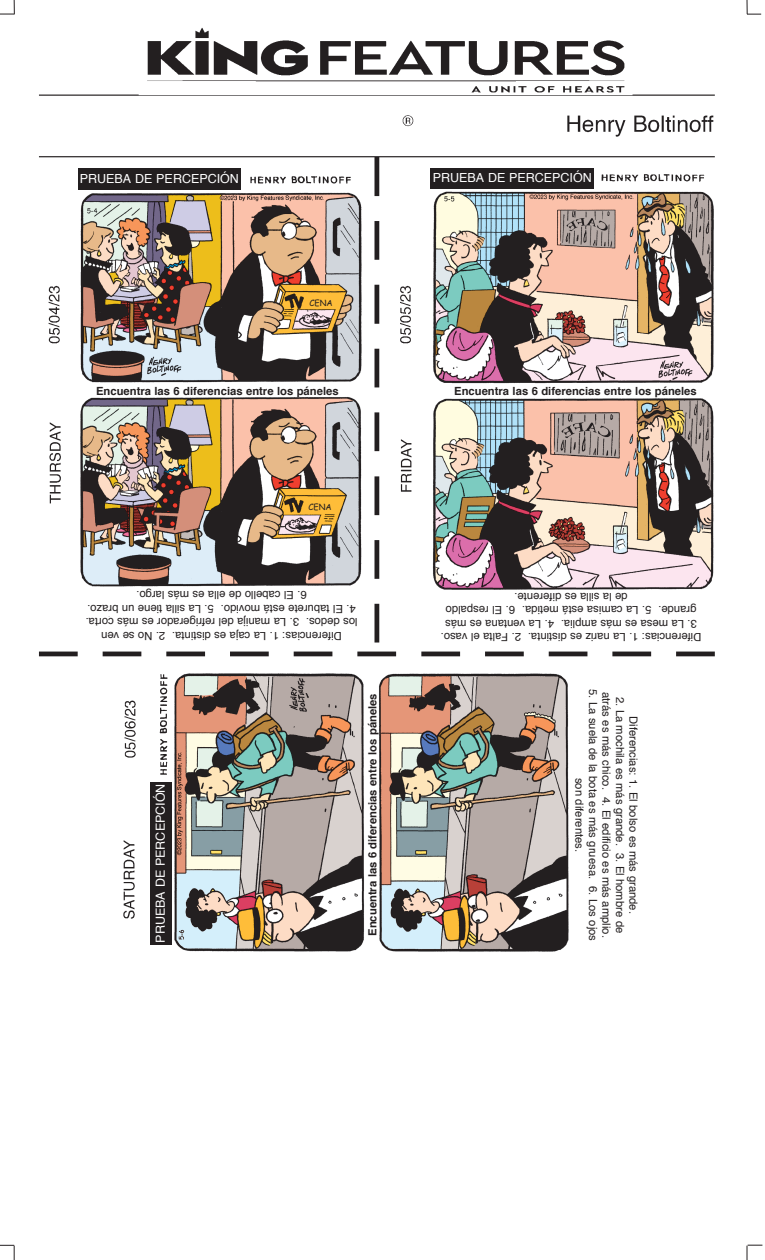
<style>
.page{position:relative;width:765px;height:1260px;background:#fff}
.page>*{position:absolute;margin:0;border:0;box-sizing:border-box;transform-origin:0 0}
.t1{font:12.5px "Helvetica";color:#fff}
.t2{font:11.25px/13.5px "Helvetica";color:#231f20}
.t3{font:700 11.25px "Helvetica";color:#231f20}
.t4{font:8.5px "Comic Sans MS";color:#231f20}
</style>
<div class="page">
<img style="left:39px;top:0;width:708px;height:919px">
<img style="left:174px;top:672px;width:396px;height:280px">
<img style="left:79px;top:193px;width:284px;height:394px">
<img style="left:431px;top:192px;width:286px;height:399px">
<svg style="left:0;top:0;width:15px;height:15px"></svg>
<svg style="left:747px;top:0;width:14px;height:15px"></svg>
<svg style="left:747px;top:1245px;width:15px;height:15px"></svg>
<svg style="left:0;top:1245px;width:15px;height:15px"></svg>
<div style="left:430px;top:168px;width:164px;height:20px;background:#231f20"></div>
<div style="left:78px;top:168px;width:163px;height:22px;background:#231f20"></div>
<div style="left:150px;top:782px;width:22px;height:163px;background:#231f20"></div>
<p class="t1" style="left:80px;top:173px;width:161px">PRUEBA DE PERCEPCIÓN</p>
<p class="t1" style="left:433px;top:172px;width:161px">PRUEBA DE PERCEPCIÓN</p>
<p class="t4" style="left:309px;top:296px;width:25px">CENA</p>
<p class="t3" style="left:96px;top:386px;width:244px">Encuentra las 6 diferencias entre los páneles</p>
<p class="t3" style="left:454px;top:387px;width:244px">Encuentra las 6 diferencias entre los páneles</p>
<p class="t4" style="left:308px;top:501px;width:25px">CENA</p>
<p class="t2" style="left:307px;top:615px;width:172px;text-indent:-49px;rotate:-180deg">E. 4 eterubatl átse m .odi vo<br>E. 6 o l l ebacl ed a l l e se m sá . og r a l</p>
<p class="t2" style="left:214px;top:615px;width:128px;rotate:-180deg">aL. 5 a l l i s ene i t nu . oza r b</p>
<p class="t2" style="left:299px;top:642px;width:215px;text-indent:-43px;rotate:-180deg">D aL.1: sai cneref i ajac se .atni tsid<br>aL. 3 m aj i na rodaregi r ferl ed se m sá .at roc</p>
<p class="t2" style="left:358px;top:628px;width:53px;rotate:-180deg">so l . soded</p>
<p class="t2" style="left:165px;top:642px;width:66px;rotate:-180deg">N. 2 o es nev</p>
<p class="t2" style="left:628px;top:603px;width:115px;rotate:-180deg">ed al al l i s se .etneref id</p>
<p class="t2" style="left:515px;top:616px;width:71px;rotate:-180deg">E. 6 od l apse r l</p>
<p class="t2" style="left:651px;top:616px;width:131px;rotate:-180deg">aL. 5 ma c as i át se m . ad i t e</p>
<p class="t2" style="left:696px;top:616px;width:40px;rotate:-180deg">. ednar g</p>
<p class="t2" style="left:697px;top:630px;width:137px;rotate:-180deg">aL. 3 m ase se m sá ma . a i l p</p>
<p class="t2" style="left:554px;top:643px;width:110px;text-indent:-147px;rotate:-180deg">D aL.1: sai cneref i zi ran se .atni tsid<br>aL. 4 ana t nev se m sá</p>
<p class="t2" style="left:521px;top:643px;width:82px;rotate:-180deg">F. 2 a t l a . osavl e</p>
<p class="t1" style="left:155px;top:943px;width:161px;rotate:-90deg">PRUEBA DE PERCEPCIÓN</p>
<p class="t3" style="left:368px;top:936px;width:244px;rotate:-90deg">Encuentra las 6 diferencias entre los páneles</p>
<p class="t2" style="left:599px;top:689px;width:254px;text-align:center;rotate:90deg">5. La suela de la bota es más gruesa. 6. Los ojos son diferentes.</p>
<p class="t2" style="left:626px;top:692px;width:247px;text-align:center;rotate:90deg">2. La mochila es más grande. 3. El hombre de atrás es más chico. 4. El edificio es más amplio.</p>
<p class="t2" style="left:639px;top:716px;width:199px;rotate:90deg">Diferencias: 1. El bolso es más grande.</p>
</div>
